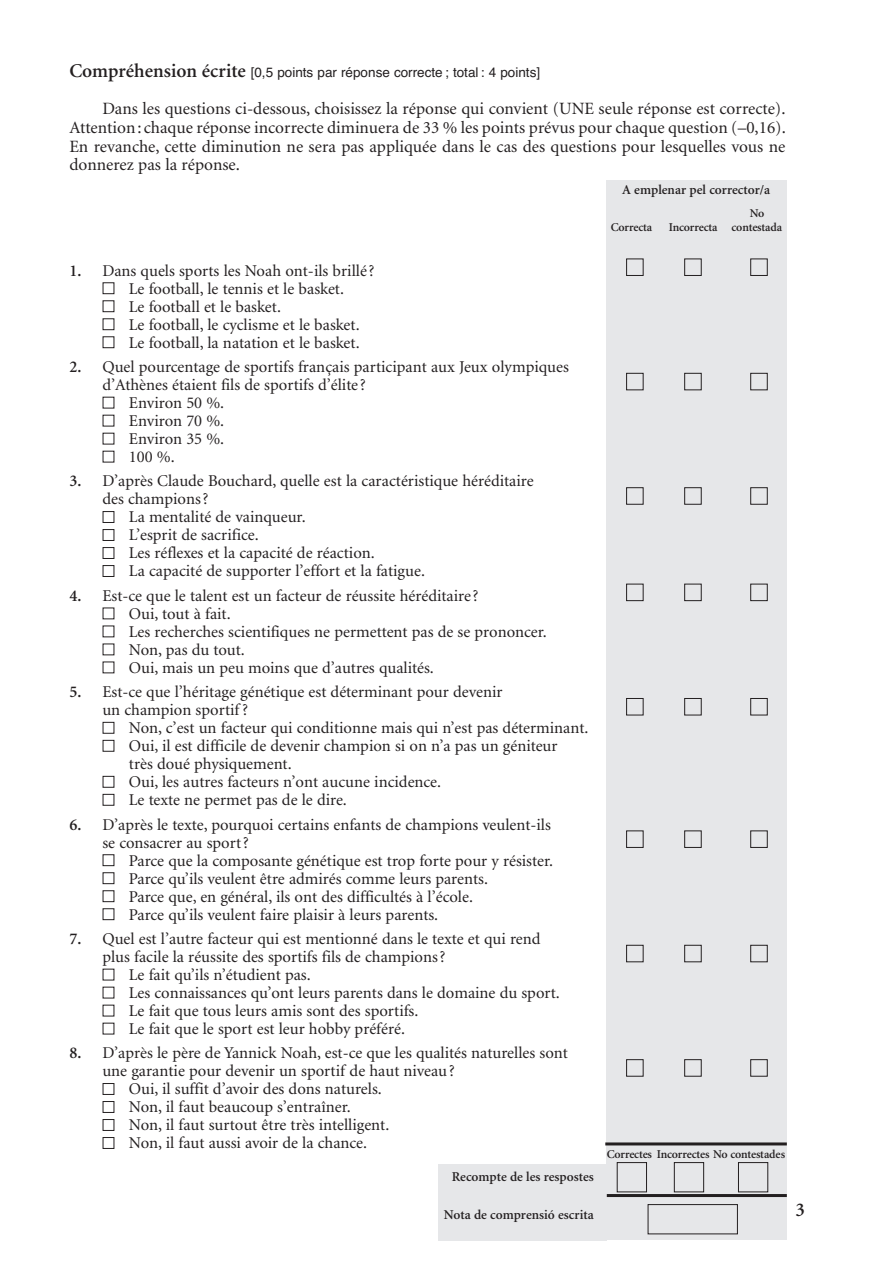
<style>
.page{position:relative;width:893px;height:1263px;background:#fff}
.page>*{position:absolute;margin:0;border:0;box-sizing:border-box;transform-origin:0 0}
.t1{font:600 19.5px "Minion";color:#231f20}
.t2{font:17.25px/18.8px "Minion";color:#231f20;text-align:justify}
.t3{font:16.5px/18px "Minion";color:#231f20}
.t4{font:600 13.5px "Minion";color:#231f20}
.t5{font:13.5px "Helvetica";color:#231f20}
.t6{font:600 12px "Minion";letter-spacing:-.015em;color:#231f20}
.s1{font-family:"Minion";font-weight:600;font-size:19.5px}
.s2{font-weight:600}
.s3{color:#fff}
</style>
<div class="page">
<div style="left:605px;top:181px;width:181px;height:1059px;background:#e6e7e9"></div>
<hr style="left:605px;top:1142px;width:181px;height:3px;background:#231f20">
<svg style="left:616px;top:1162px;width:152px;height:72px"></svg>
<div style="left:438px;top:1164px;width:169px;height:76px;background:#e6e7e9"></div>
<hr style="left:606px;top:1194px;width:180px;height:3px;background:#231f20">
<svg style="left:626px;top:258px;width:141px;height:819px"></svg>
<p class="t5" style="left:69px;top:67px;width:472px"><span class="s1">Compréhension écrite</span> [0,5 points par réponse correcte ; total : 4 points]</p>
<p class="t2" style="left:69px;top:101px;width:718px;text-indent:33px">Dans les questions ci-dessous, choisissez la réponse qui convient (UNE seule réponse est correcte).<br>Attention : chaque réponse incorrecte diminuera de 33 % les points prévus pour chaque question (–0,16).<br>En revanche, cette diminution ne sera pas appliquée dans le cas des questions pour lesquelles vous ne donnerez pas la réponse.</p>
<p class="t4" style="left:622px;top:184px;width:149px">A emplenar pel corrector/a</p>
<p class="t6" style="left:749px;top:209px;width:16px">No</p>
<p class="t6" style="left:611px;top:223px;width:43px">Correcta</p>
<p class="t6" style="left:669px;top:223px;width:115px">Incorrecta contestada</p>
<p class="t3" style="left:69px;top:263px;width:307px"><span class="s2">1.</span> Dans quels sports les Noah ont-ils brillé ?</p>
<p class="t3" style="left:102px;top:281px;width:243px"><span class="s3">■</span> Le football, le tennis et le basket.</p>
<p class="t3" style="left:102px;top:299px;width:180px"><span class="s3">■</span> Le football et le basket.</p>
<p class="t3" style="left:102px;top:317px;width:259px"><span class="s3">■</span> Le football, le cyclisme et le basket.</p>
<p class="t3" style="left:102px;top:335px;width:259px"><span class="s3">■</span> Le football, la natation et le basket.</p>
<p class="t3" style="left:102px;top:359px;width:468px;text-indent:-33px"><span class="s2">2.</span> Quel pourcentage de sportifs français participant aux Jeux olympiques d’Athènes étaient fils de sportifs d’élite ?</p>
<p class="t3" style="left:102px;top:395px;width:123px"><span class="s3">■</span> Environ 50 %.</p>
<p class="t3" style="left:102px;top:413px;width:123px"><span class="s3">■</span> Environ 70 %.</p>
<p class="t3" style="left:102px;top:431px;width:123px"><span class="s3">■</span> Environ 35 %.</p>
<p class="t3" style="left:102px;top:449px;width:74px"><span class="s3">■</span> 100 %.</p>
<p class="t3" style="left:102px;top:474px;width:433px;text-indent:-33px"><span class="s2">3.</span> D’après Claude Bouchard, quelle est la caractéristique héréditaire des champions ?</p>
<p class="t3" style="left:102px;top:510px;width:205px"><span class="s3">■</span> La mentalité de vainqueur.</p>
<p class="t3" style="left:102px;top:528px;width:158px"><span class="s3">■</span> L’esprit de sacrifice.</p>
<p class="t3" style="left:102px;top:546px;width:274px"><span class="s3">■</span> Les réflexes et la capacité de réaction.</p>
<p class="t3" style="left:102px;top:564px;width:324px"><span class="s3">■</span> La capacité de supporter l’effort et la fatigue.</p>
<p class="t3" style="left:69px;top:588px;width:411px"><span class="s2">4.</span> Est-ce que le talent est un facteur de réussite héréditaire ?</p>
<p class="t3" style="left:102px;top:606px;width:130px"><span class="s3">■</span> Oui, tout à fait.</p>
<p class="t3" style="left:102px;top:624px;width:446px"><span class="s3">■</span> Les recherches scientifiques ne permettent pas de se prononcer.</p>
<p class="t3" style="left:102px;top:642px;width:144px"><span class="s3">■</span> Non, pas du tout.</p>
<p class="t3" style="left:102px;top:660px;width:333px"><span class="s3">■</span> Oui, mais un peu moins que d’autres qualités.</p>
<p class="t3" style="left:102px;top:684px;width:401px;text-indent:-33px"><span class="s2">5.</span> Est-ce que l’héritage génétique est déterminant pour devenir un champion sportif ?</p>
<p class="t3" style="left:102px;top:720px;width:487px"><span class="s3">■</span> Non, c’est un facteur qui conditionne mais qui n’est pas déterminant.</p>
<p class="t3" style="left:129px;top:738px;width:430px;text-indent:-26px"><span class="s3">■</span> Oui, il est difficile de devenir champion si on n’a pas un géniteur très doué physiquement.</p>
<p class="t3" style="left:102px;top:774px;width:340px"><span class="s3">■</span> Oui, les autres facteurs n’ont aucune incidence.</p>
<p class="t3" style="left:102px;top:792px;width:246px"><span class="s3">■</span> Le texte ne permet pas de le dire.</p>
<p class="t3" style="left:102px;top:817px;width:450px;text-indent:-33px"><span class="s2">6.</span> D’après le texte, pourquoi certains enfants de champions veulent-ils se consacrer au sport ?</p>
<p class="t3" style="left:102px;top:853px;width:452px"><span class="s3">■</span> Parce que la composante génétique est trop forte pour y résister.</p>
<p class="t3" style="left:102px;top:871px;width:387px"><span class="s3">■</span> Parce qu’ils veulent être admirés comme leurs parents.</p>
<p class="t3" style="left:102px;top:889px;width:372px"><span class="s3">■</span> Parce que, en général, ils ont des difficultés à l’école.</p>
<p class="t3" style="left:102px;top:907px;width:337px"><span class="s3">■</span> Parce qu’ils veulent faire plaisir à leurs parents.</p>
<p class="t3" style="left:102px;top:931px;width:439px;text-indent:-33px"><span class="s2">7.</span> Quel est l’autre facteur qui est mentionné dans le texte et qui rend plus facile la réussite des sportifs fils de champions ?</p>
<p class="t3" style="left:102px;top:967px;width:210px"><span class="s3">■</span> Le fait qu’ils n’étudient pas.</p>
<p class="t3" style="left:102px;top:985px;width:459px"><span class="s3">■</span> Les connaissances qu’ont leurs parents dans le domaine du sport.</p>
<p class="t3" style="left:102px;top:1003px;width:317px"><span class="s3">■</span> Le fait que tous leurs amis sont des sportifs.</p>
<p class="t3" style="left:102px;top:1021px;width:304px"><span class="s3">■</span> Le fait que le sport est leur hobby préféré.</p>
<p class="t3" style="left:102px;top:1045px;width:467px;text-indent:-33px"><span class="s2">8.</span> D’après le père de Yannick Noah, est-ce que les qualités naturelles sont une garantie pour devenir un sportif de haut niveau ?</p>
<p class="t3" style="left:102px;top:1081px;width:281px"><span class="s3">■</span> Oui, il suffit d’avoir des dons naturels.</p>
<p class="t3" style="left:102px;top:1099px;width:250px"><span class="s3">■</span> Non, il faut beaucoup s’entraîner.</p>
<p class="t3" style="left:102px;top:1117px;width:288px"><span class="s3">■</span> Non, il faut surtout être très intelligent.</p>
<p class="t3" style="left:102px;top:1135px;width:266px"><span class="s3">■</span> Non, il faut aussi avoir de la chance.</p>
<p class="t4" style="left:452px;top:1171px;width:143px">Recompte de les respostes</p>
<p class="t4" style="left:444px;top:1209px;width:152px">Nota de comprensió escrita</p>
<p class="t6" style="left:607px;top:1149px;width:180px">Correctes Incorrectes No contestades</p>
<p class="t1" style="left:795px;top:1202px;width:11px">3</p>
</div>
